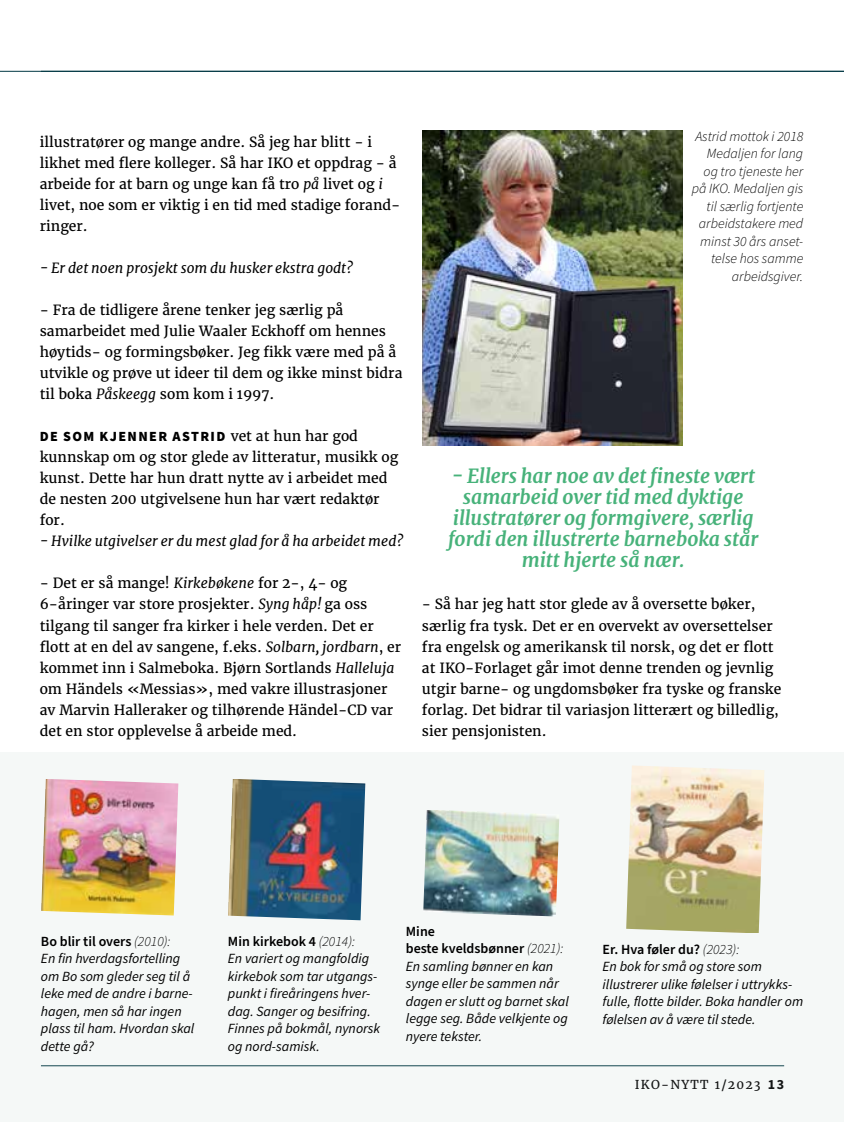
<style>
.page{position:relative;width:844px;height:1122px;background:#fff}
.page>*{position:absolute;margin:0;border:0;box-sizing:border-box;transform-origin:0 0}
.t1{font:italic 700 19.25px/21px "Merriweather";color:#47b27a;text-align:center}
.t2{font:14px/21px "Merriweather";color:#000}
.t3{font:italic 14px/17.5px "Source Sans Pro";color:#000}
.t4{font:italic 300 14px/17.5px "Source Sans Pro";color:#000;text-align:right}
.t5{font:italic 14px "Merriweather";color:#000}
.t6{font:900 14px "Source Sans Pro";letter-spacing:.1em;color:#000}
.t7{font:12.25px "Merriweather";letter-spacing:.1em;color:#000}
.s1{font-style:italic}
.s2{font-family:"Merriweather";font-weight:400}
.s3{font-weight:600;font-style:normal}
.s4{font-weight:300}
.s5{font-family:"Source Sans Pro";font-weight:700;font-size:14px}
</style>
<div class="page">
<hr style="left:0;top:71px;width:843px;height:1px;background:#003843">
<div style="left:0;top:752px;width:843px;height:369px;background:#f5f8f7"></div>
<img style="left:422px;top:130px;width:260px;height:315px">
<img style="left:228px;top:779px;width:137px;height:141px">
<img style="left:41px;top:779px;width:137px;height:136px">
<img style="left:423px;top:810px;width:136px;height:106px">
<img style="left:626px;top:765px;width:138px;height:168px">
<p class="t2" style="left:40px;top:132px;width:362px">illustratører og mange andre. Så jeg har blitt - i likhet med flere kolleger. Så har IKO et oppdrag - å arbeide for at barn og unge kan få tro <span class="s1">på</span> livet og <span class="s1">i </span>livet, noe som er viktig i en tid med stadige forand&shy;ringer.</p>
<p class="t5" style="left:40px;top:259px;width:315px">- Er det noen prosjekt som du husker ekstra godt?</p>
<p class="t2" style="left:40px;top:300px;width:364px">- Fra de tidligere årene tenker jeg særlig på samarbeidet med Julie Waaler Eckhoff om hennes høytids- og formingsbøker. Jeg fikk være med på å utvikle og prøve ut ideer til dem og ikke minst bidra til boka <span class="s1">Påskeegg</span> som kom i 1997.</p>
<p class="t6" style="left:40px;top:427px;width:319px">DE SOM KJENNER ASTRID <span class="s2">vet at hun har god</span></p>
<p class="t2" style="left:40px;top:447px;width:360px">kunnskap om og stor glede av litteratur, musikk og kunst. Dette har hun dratt nytte av i arbeidet med de nesten 200 utgivelsene hun har vært redaktør for.</p>
<p class="t5" style="left:40px;top:532px;width:365px">- Hvilke utgivelser er du mest glad for å ha arbeidet med?</p>
<p class="t2" style="left:40px;top:573px;width:363px">- Det er så mange! <span class="s1">Kirkebøkene</span> for 2-, 4- og 6-åringer var store prosjekter. <span class="s1">Syng håp!</span> ga oss tilgang til sanger fra kirker i hele verden. Det er flott at en del av sangene, f.eks. <span class="s1">Solbarn, jordbarn</span>, er kommet inn i Salmeboka. Bjørn Sortlands <span class="s1">Halleluja </span>om Händels «Messias», med vakre illustrasjoner av Marvin Halleraker og tilhørende Händel-CD var det en stor opplevelse å arbeide med.</p>
<p class="t4" style="left:691px;top:127px;width:113px">Astrid mottok i 2018<br>Medaljen for lang og tro tjeneste her på IKO. Medaljen gis til særlig fortjente arbeidstakere med minst 30 års anset&shy;telse hos samme arbeidsgiver.</p>
<h1 class="t1" style="left:448px;top:466px;width:312px">- Ellers har noe av det fineste vært samarbeid over tid med dyktige illustratører og formgivere, særlig fordi den illustrerte barneboka står mitt hjerte så nær.</h1>
<p class="t2" style="left:422px;top:594px;width:361px">- Så har jeg hatt stor glede av å oversette bøker, særlig fra tysk. Det er en overvekt av oversettelser fra engelsk og amerikansk til norsk, og det er flott at IKO-Forlaget går imot denne trenden og jevnlig utgir barne- og ungdomsbøker fra tyske og franske forlag. Det bidrar til variasjon litterært og billedlig, sier pensjonisten.</p>
<p class="t3" style="left:41px;top:932px;width:155px"><span class="s3">Bo blir til overs</span> <span class="s4">(2010):<br></span>En fin hverdagsfortelling om Bo som gleder seg til å leke med de andre i barne&shy;hagen, men så har ingen plass til ham. Hvordan skal dette gå?</p>
<p class="t3" style="left:228px;top:932px;width:154px"><span class="s3">Min kirkebok 4</span> <span class="s4">(2014):<br></span>En variert og mangfoldig kirkebok som tar utgangs&shy;punkt i fireåringens hver&shy;dag. Sanger og besifring.<br>Finnes på bokmål, nynorsk og nord-samisk.</p>
<p class="t3" style="left:406px;top:921px;width:164px"><span class="s3">Mine<br>beste kveldsbønner</span> <span class="s4">(2021):<br></span>En samling bønner en kan synge eller be sammen når dagen er slutt og barnet skal legge seg. Både velkjente og nyere tekster.</p>
<p class="t3" style="left:602px;top:939px;width:202px"><span class="s3">Er. Hva føler du?</span> <span class="s4">(2023):<br></span>En bok for små og store som illustrerer ulike følelser i uttrykks&shy;fulle, flotte bilder. Boka handler om følelsen av å være til stede.</p>
<p class="t7" style="left:634px;top:1076px;width:151px">IKO-NYTT 1/2023 <span class="s5">13</span></p>
</div>
